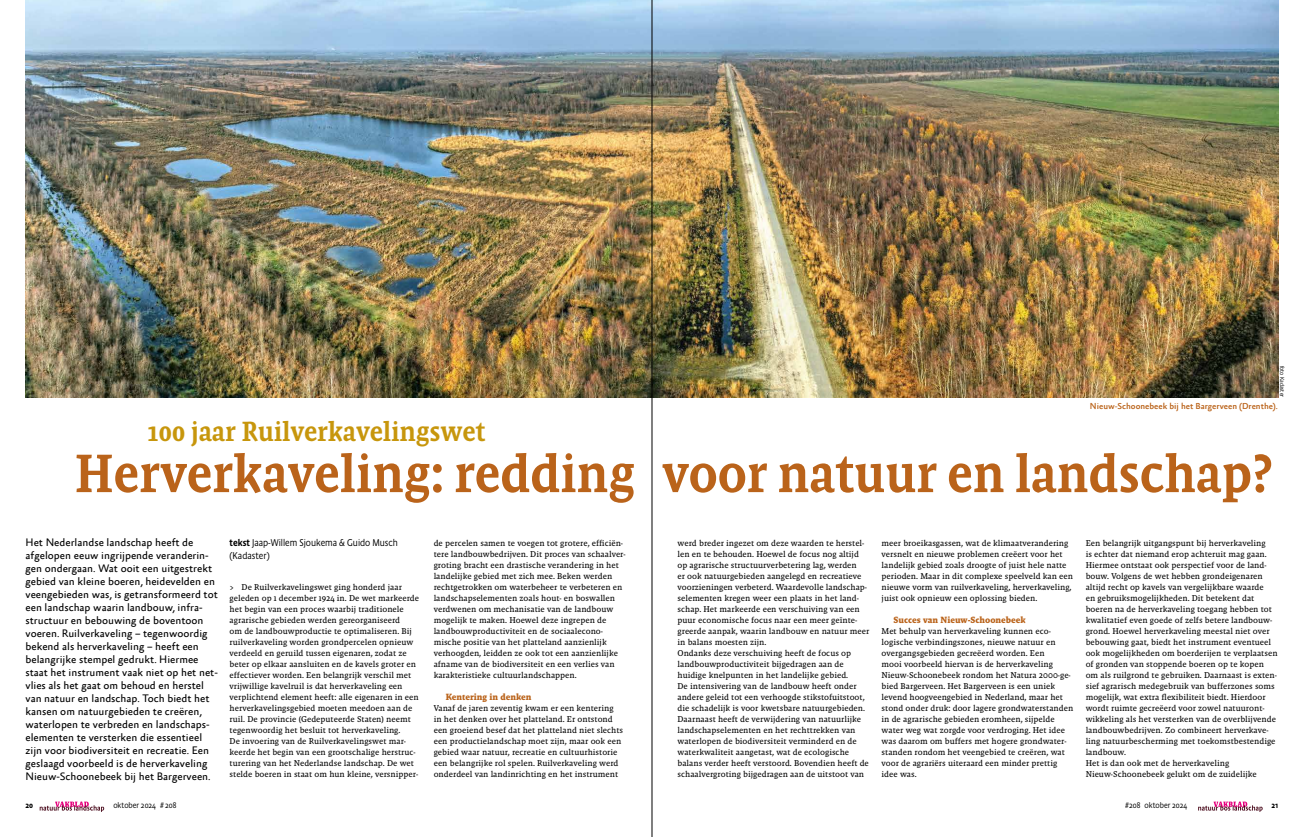
<style>
.page{position:relative;width:1304px;height:837px;background:#fff}
.page>*{position:absolute;margin:0;border:0;box-sizing:border-box;transform-origin:0 0}
.t1{font:500 54.8px "Absara Headline Pro";letter-spacing:-.01em;color:#ba631a}
.t2{font:500 28.2px "Absara Headline Pro";letter-spacing:-.01em;color:#c7960c}
.t3{font:11px/13px "Absara Sans Offc Pro";color:#000}
.t4{font:300 10px/13px "Absara Sans Headline Pro";color:#000}
.t5{font:700 9.2px "Malaga OT";color:#ba631a}
.t6{font:500 8.8px "Absara Sans Offc Pro";color:#ba631a}
.t7{font:8.6px/11px "Malaga OT";color:#000}
.t8{font:300 8.3px "Absara Sans Headline Pro";color:#000}
.t9{font:500 8.3px "Absara Sans Headline Pro";color:#000}
.t10{font:300 6px "Absara Sans Headline Pro";color:#000}
.s1{font-weight:500}
</style>
<div class="page">
<img style="left:26px;top:0;width:1252px;height:397px">
<svg style="left:40px;top:801px;width:64px;height:10px"></svg>
<svg style="left:1198px;top:801px;width:65px;height:10px"></svg>
<hr style="left:652px;top:0;width:1px;height:836px;background:#000">
<p class="t10" style="left:1286px;top:365px;width:33px;rotate:90deg">foto Kadaster</p>
<h2 class="t2" style="left:148px;top:414px;width:339px">100 jaar Ruilverkavelingswet</h2>
<p class="t6" style="left:1090px;top:401px;width:189px">Nieuw-Schoonebeek bij het Bargerveen (Drenthe).</p>
<h1 class="t1" style="left:74px;top:440px;width:1200px">Herverkaveling: redding voor natuur en landschap?</h1>
<p class="t4" style="left:230px;top:536px;width:170px"><span class="s1">tekst</span> Jaap-Willem Sjoukema &amp; Guido Musch (Kadaster)</p>
<p class="t7" style="left:230px;top:581px;width:191px">&gt; De Ruilverkavelingswet ging honderd jaar geleden op 1 december 1924 in. De wet markeerde het begin van een proces waarbij traditionele agrarische gebieden werden gereorganiseerd<br>om de landbouwproductie te optimaliseren. Bij ruilverkaveling worden grondpercelen opnieuw verdeeld en geruild tussen eigenaren, zodat ze beter op elkaar aansluiten en de kavels groter en effectiever worden. Een belangrijk verschil met vrijwillige kavelruil is dat herverkaveling een verplichtend element heeft: alle eigenaren in een herverkavelingsgebied moeten meedoen aan de ruil. De provincie (Gedeputeerde Staten) neemt tegenwoordig het besluit tot herverkaveling.<br>De invoering van de Ruilverkavelingswet mar&shy;keerde het begin van een grootschalige herstruc&shy;turering van het Nederlandse landschap. De wet stelde boeren in staat om hun kleine, versnipper-</p>
<p class="t3" style="left:26px;top:536px;width:194px">Het Nederlandse landschap heeft de afgelopen eeuw ingrijpende veranderin&shy;gen ondergaan. Wat ooit een uitgestrekt gebied van kleine boeren, heidevelden en veengebieden was, is getransformeerd tot een landschap waarin landbouw, infra&shy;structuur en bebouwing de boventoon voeren. Ruilverkaveling – tegenwoordig bekend als herverkaveling – heeft een belangrijke stempel gedrukt. Hiermee staat het instrument vaak niet op het net&shy;vlies als het gaat om behoud en herstel van natuur en landschap. Toch biedt het kansen om natuurgebieden te creëren, waterlopen te verbreden en landschaps&shy;elementen te versterken die essentieel zijn voor biodiversiteit en recreatie. Een geslaagd voorbeeld is de herverkaveling Nieuw-Schoonebeek bij het Bargerveen.</p>
<p class="t7" style="left:677px;top:537px;width:193px">werd breder ingezet om deze waarden te herstel&shy;len en te behouden. Hoewel de focus nog altijd op agrarische structuurverbetering lag, werden<br>er ook natuurgebieden aangelegd en recreatieve voorzieningen verbeterd. Waardevolle landschap&shy;selementen kregen weer een plaats in het land&shy;schap. Het markeerde een verschuiving van een puur economische focus naar een meer geïnte&shy;greerde aanpak, waarin landbouw en natuur meer in balans moesten zijn.<br>Ondanks deze verschuiving heeft de focus op landbouwproductiviteit bijgedragen aan de huidige knelpunten in het landelijke gebied.<br>De intensivering van de landbouw heeft onder andere geleid tot een verhoogde stikstofuitstoot, die schadelijk is voor kwetsbare natuurgebieden.<br>Daarnaast heeft de verwijdering van natuurlijke landschapselementen en het rechttrekken van waterlopen de biodiversiteit verminderd en de waterkwaliteit aangetast, wat de ecologische balans verder heeft verstoord. Bovendien heeft de schaalvergroting bijgedragen aan de uitstoot van</p>
<p class="t7" style="left:882px;top:537px;width:193px">meer broeikasgassen, wat de klimaatverandering versnelt en nieuwe problemen creëert voor het landelijk gebied zoals droogte of juist hele natte perioden. Maar in dit complexe speelveld kan een nieuwe vorm van ruilverkaveling, herverkaveling, juist ook opnieuw een oplossing bieden.</p>
<p class="t7" style="left:434px;top:537px;width:194px">de percelen samen te voegen tot grotere, efficiën&shy;tere landbouwbedrijven. Dit proces van schaalver&shy;groting bracht een drastische verandering in het landelijke gebied met zich mee. Beken werden rechtgetrokken om waterbeheer te verbeteren en landschapselementen zoals hout- en boswallen verdwenen om mechanisatie van de landbouw mogelijk te maken. Hoewel deze ingrepen de landbouwproductiviteit en de sociaalecono&shy;mische positie van het platteland aanzienlijk verhoogden, leidden ze ook tot een aanzienlijke afname van de biodiversiteit en een verlies van karakteristieke cultuurlandschappen.</p>
<p class="t5" style="left:446px;top:691px;width:87px">Kentering in denken</p>
<p class="t7" style="left:434px;top:702px;width:191px">Vanaf de jaren zeventig kwam er een kentering in het denken over het platteland. Er ontstond een groeiend besef dat het platteland niet slechts een productielandschap moet zijn, maar ook een gebied waar natuur, recreatie en cultuurhistorie een belangrijke rol spelen. Ruilverkaveling werd onderdeel van landinrichting en het instrument</p>
<p class="t7" style="left:1086px;top:537px;width:193px">Een belangrijk uitgangspunt bij herverkaveling<br>is echter dat niemand erop achteruit mag gaan.<br>Hiermee ontstaat ook perspectief voor de land&shy;bouw. Volgens de wet hebben grondeigenaren altijd recht op kavels van vergelijkbare waarde<br>en gebruiksmogelijkheden. Dit betekent dat boeren na de herverkaveling toegang hebben tot kwalitatief even goede of zelfs betere landbouw&shy;grond. Hoewel herverkaveling meestal niet over bebouwing gaat, biedt het instrument eventueel ook mogelijkheden om boerderijen te verplaatsen of gronden van stoppende boeren op te kopen om als ruilgrond te gebruiken. Daarnaast is exten&shy;sief agrarisch medegebruik van bufferzones soms mogelijk, wat extra flexibiliteit biedt. Hierdoor wordt ruimte gecreëerd voor zowel natuuront&shy;wikkeling als het versterken van de overblijvende landbouwbedrijven. Zo combineert herverkave&shy;ling natuurbescherming met toekomstbestendige landbouw.<br>Het is dan ook met de herverkaveling Nieuw-Schoonebeek gelukt om de zuidelijke</p>
<p class="t5" style="left:894px;top:614px;width:134px">Succes van Nieuw-Schoonebeek</p>
<p class="t7" style="left:882px;top:625px;width:193px">Met behulp van herverkaveling kunnen eco&shy;logische verbindingszones, nieuwe natuur en overgangsgebieden gecreëerd worden. Een<br>mooi voorbeeld hiervan is de herverkaveling Nieuw-Schoonebeek rondom het Natura 2000-ge&shy;bied Bargerveen. Het Bargerveen is een uniek levend hoogveengebied in Nederland, maar het stond onder druk: door lagere grondwaterstanden in de agrarische gebieden eromheen, sijpelde water weg wat zorgde voor verdroging. Het idee was daarom om buffers met hogere grondwater&shy;standen rondom het veengebied te creëren, wat voor de agrariërs uiteraard een minder prettig idee was.</p>
<p class="t9" style="left:26px;top:799px;width:9px">20</p>
<p class="t8" style="left:113px;top:799px;width:65px">oktober 2024 # 208</p>
<p class="t8" style="left:1125px;top:799px;width:64px">#208 oktober 2024</p>
<p class="t9" style="left:1271px;top:799px;width:8px">21</p>
</div>
